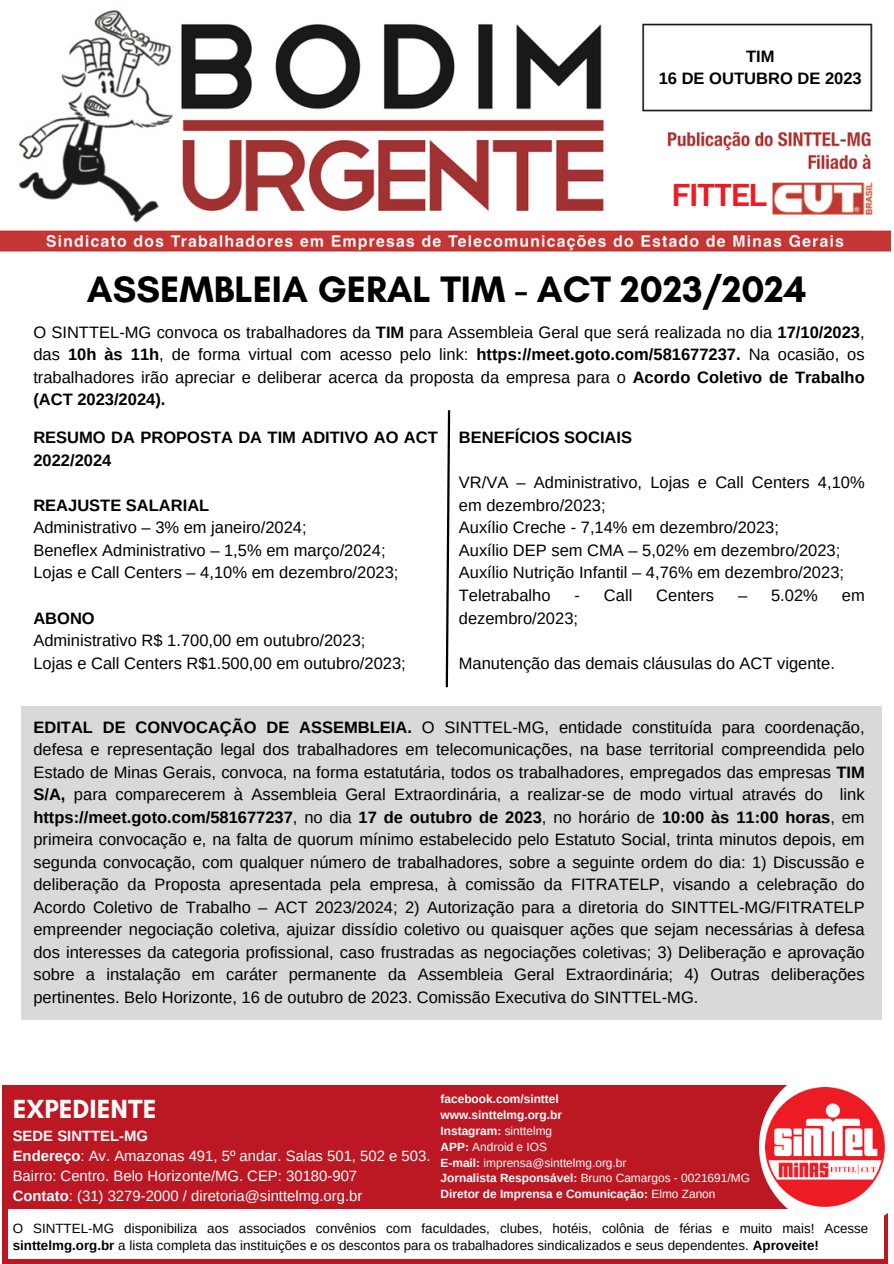
<style>
.page{position:relative;width:894px;height:1264px;background:#fff}
.page>*{position:absolute;margin:0;border:0;box-sizing:border-box;transform-origin:0 0}
.t1{font:700 37.5px "Glacial Indifference";color:#000}
.t2{font:31.5px "Anantason Semi Bold Wd 87";color:#ed1c24}
.t3{font:700 26.7px "Glacial Indifference";color:#fff}
.t4{font:16.5px/22.5px "Arimo";color:#000;text-align:justify}
.t5{font:700 16.5px/22.5px "Arimo";color:#000}
.t6{font:14.85px "Arimo";color:#fff}
.t7{font:700 14.85px "Arimo";color:#fff}
.t8{font:13.35px/17.9px "Arimo";color:#000}
.t9{font:700 11.85px "Arimo";color:#fff}
.t10{font:11.85px "Arimo";color:#fff}
.s1{font-weight:700}
.s2{font-weight:400}
</style>
<div class="page">
<img style="left:0;top:9px;width:890px;height:243px">
<div style="left:626px;top:167px;width:140px;height:53px;background:#fff"></div>
<div style="left:3px;top:1084px;width:884px;height:179px;background:#bc1823"></div>
<svg style="left:758px;top:1084px;width:130px;height:144px"></svg>
<div style="left:8px;top:1209px;width:875px;height:49px;background:#fff"></div>
<img style="left:765px;top:1087px;width:119px;height:119px">
<svg style="left:445px;top:410px;width:6px;height:278px"></svg>
<div style="left:21px;top:706px;width:860px;height:313px;background:#d9d9d9"></div>
<p class="t5" style="left:745px;top:45px;width:30px">TIM</p>
<p class="t5" style="left:658px;top:67px;width:204px">16 DE OUTUBRO DE 2023</p>
<p class="t2" style="left:672px;top:177px;width:96px">FITTEL</p>
<p class="t1" style="left:87px;top:266px;width:721px">ASSEMBLEIA GERAL TIM - ACT 2023/2024</p>
<p class="t4" style="left:33px;top:320px;width:832px">O SINTTEL-MG convoca os trabalhadores da <span class="s1">TIM</span> para Assembleia Geral que será realizada no dia <span class="s1">17/10/2023</span>, das <span class="s1">10h às 11h</span>, de forma virtual com acesso pelo link: <span class="s1">https://meet.goto.com/581677237.</span> Na ocasião, os trabalhadores irão apreciar e deliberar acerca da proposta da empresa para o <span class="s1">Acordo Coletivo de Trabalho (ACT 2023/2024).</span></p>
<p class="t5" style="left:33px;top:426px;width:406px">RESUMO DA PROPOSTA DA TIM ADITIVO AO ACT<br>2022/2024</p>
<p class="t5" style="left:33px;top:494px;width:177px">REAJUSTE SALARIAL</p>
<p class="t4" style="left:33px;top:516px;width:275px">Administrativo – 3% em janeiro/2024;</p>
<p class="t4" style="left:33px;top:539px;width:353px">Beneflex Administrativo – 1,5% em março/2024;</p>
<p class="t4" style="left:33px;top:561px;width:366px">Lojas e Call Centers – 4,10% em dezembro/2023;</p>
<p class="t5" style="left:33px;top:606px;width:63px">ABONO</p>
<p class="t4" style="left:33px;top:629px;width:333px">Administrativo R$ 1.700,00 em outubro/2023;</p>
<p class="t4" style="left:33px;top:651px;width:374px">Lojas e Call Centers R$1.500,00 em outubro/2023;</p>
<p class="t5" style="left:458px;top:426px;width:175px">BENEFÍCIOS SOCIAIS</p>
<p class="t4" style="left:458px;top:471px;width:407px">VR/VA – Administrativo, Lojas e Call Centers 4,10% em dezembro/2023;</p>
<p class="t4" style="left:458px;top:516px;width:321px">Auxílio Creche - 7,14% em dezembro/2023;</p>
<p class="t4" style="left:458px;top:539px;width:383px">Auxílio DEP sem CMA – 5,02% em dezembro/2023;</p>
<p class="t4" style="left:458px;top:561px;width:386px">Auxílio Nutrição Infantil – 4,76% em dezembro/2023;</p>
<p class="t4" style="left:458px;top:584px;width:93px">Teletrabalho</p>
<p class="t4" style="left:574px;top:584px;width:59px">- Call</p>
<p class="t4" style="left:656px;top:584px;width:59px">Centers</p>
<p class="t4" style="left:737px;top:584px;width:81px">– 5.02%</p>
<p class="t4" style="left:841px;top:584px;width:24px">em</p>
<p class="t4" style="left:458px;top:606px;width:121px">dezembro/2023;</p>
<p class="t4" style="left:458px;top:651px;width:377px">Manutenção das demais cláusulas do ACT vigente.</p>
<p class="t4" style="left:33px;top:715px;width:832px"><span class="s1">EDITAL DE CONVOCAÇÃO DE ASSEMBLEIA.</span> O SINTTEL-MG, entidade constituída para coordenação, defesa e representação legal dos trabalhadores em telecomunicações, na base territorial compreendida pelo Estado de Minas Gerais, convoca, na forma estatutária, todos os trabalhadores, empregados das empresas <span class="s1">TIM S/A,</span> para comparecerem à Assembleia Geral Extraordinária, a realizar-se de modo virtual através do link <span class="s1">https://meet.goto.com/581677237</span>, no dia <span class="s1">17 de outubro de 2023</span>, no horário de <span class="s1">10:00 às 11:00 horas</span>, em primeira convocação e, na falta de quorum mínimo estabelecido pelo Estatuto Social, trinta minutos depois, em segunda convocação, com qualquer número de trabalhadores, sobre a seguinte ordem do dia: 1) Discussão e deliberação da Proposta apresentada pela empresa, à comissão da FITRATELP, visando a celebração do Acordo Coletivo de Trabalho – ACT 2023/2024; 2) Autorização para a diretoria do SINTTEL-MG/FITRATELP empreender negociação coletiva, ajuizar dissídio coletivo ou quaisquer ações que sejam necessárias à defesa dos interesses da categoria profissional, caso frustradas as negociações coletivas; 3) Deliberação e aprovação sobre a instalação em caráter permanente da Assembleia Geral Extraordinária; 4) Outras deliberações pertinentes. Belo Horizonte, 16 de outubro de 2023. Comissão Executiva do SINTTEL-MG.</p>
<p class="t3" style="left:13px;top:1092px;width:145px">EXPEDIENTE</p>
<p class="t7" style="left:13px;top:1127px;width:137px">SEDE SINTTEL-MG</p>
<p class="t6" style="left:13px;top:1147px;width:419px"><span class="s1">Endereço</span>: Av. Amazonas 491, 5º andar. Salas 501, 502 e 503.</p>
<p class="t6" style="left:13px;top:1167px;width:346px">Bairro: Centro. Belo Horizonte/MG. CEP: 30180-907</p>
<p class="t6" style="left:13px;top:1187px;width:351px"><span class="s1">Contato</span>: (31) 3279-2000 / diretoria@sinttelmg.org.br</p>
<p class="t9" style="left:440px;top:1092px;width:120px">facebook.com/sinttel</p>
<p class="t9" style="left:440px;top:1108px;width:123px">www.sinttelmg.org.br</p>
<p class="t9" style="left:440px;top:1124px;width:113px">Instagram: <span class="s2">sinttelmg</span></p>
<p class="t10" style="left:440px;top:1139px;width:108px"><span class="s1">APP:</span> Android e IOS</p>
<p class="t10" style="left:440px;top:1155px;width:187px"><span class="s1">E-mail:</span> imprensa@sinttelmg.org.br</p>
<p class="t10" style="left:440px;top:1171px;width:311px"><span class="s1">Jornalista Responsável:</span> Bruno Camargos - 0021691/MG</p>
<p class="t9" style="left:440px;top:1187px;width:276px">Diretor de Imprensa e Comunicação: <span class="s2">Elmo Zanon</span></p>
<p class="t8" style="left:13px;top:1218px;width:856px">O SINTTEL-MG disponibiliza aos associados convênios com faculdades, clubes, hotéis, colônia de férias e muito mais! Acesse <span class="s1">sinttelmg.org.br</span> a lista completa das instituições e os descontos para os trabalhadores sindicalizados e seus dependentes. <span class="s1">Aproveite!</span></p>
</div>
